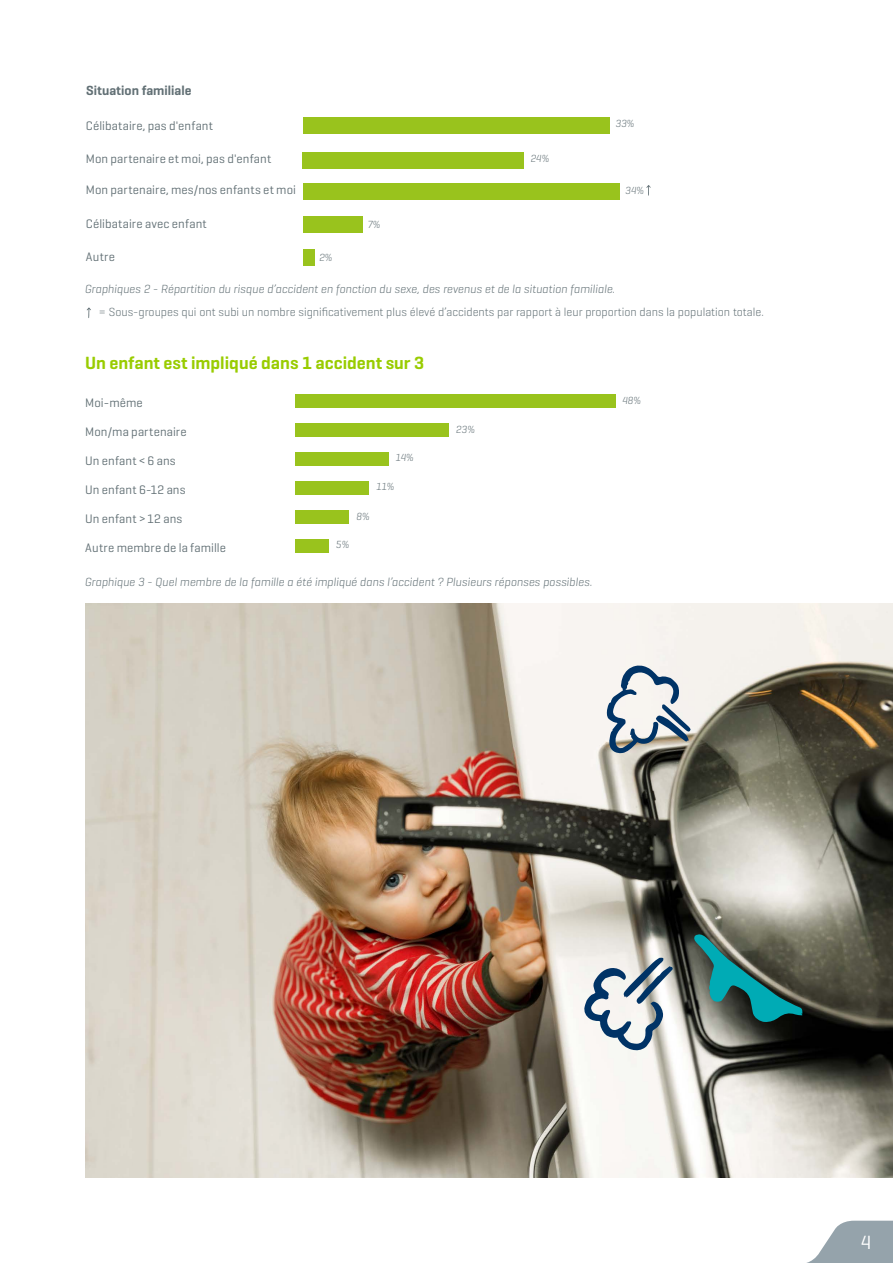
<style>
.page{position:relative;width:893px;height:1263px;background:#fff}
.page>*{position:absolute;margin:0;border:0;box-sizing:border-box;transform-origin:0 0}
.t1{font:19.5px "Geogrotesque";color:#fff}
.t2{font:600 18px "Geogrotesque";color:#9c0}
.t3{font:600 13.5px "AG Geogrotesque";color:#616f74}
.t4{font:12.6px "AG Geogrotesque";letter-spacing:.01em;color:#616f74}
.t5{font:italic 300 12px "AG Geogrotesque";color:#616f74}
.t6{font:300 12px "AG Geogrotesque";color:#616f74}
.t7{font:italic 300 10.5px "AG Geogrotesque";color:#616f74}
</style>
<div class="page">
<svg style="left:806px;top:1221px;width:87px;height:42px"></svg>
<div style="left:295px;top:394px;width:321px;height:14px;background:#99c31d"></div>
<div style="left:295px;top:423px;width:154px;height:14px;background:#99c31d"></div>
<div style="left:295px;top:452px;width:94px;height:14px;background:#99c31d"></div>
<div style="left:295px;top:481px;width:74px;height:14px;background:#99c31d"></div>
<div style="left:295px;top:510px;width:54px;height:14px;background:#99c31d"></div>
<div style="left:295px;top:539px;width:34px;height:14px;background:#99c31d"></div>
<div style="left:303px;top:117px;width:307px;height:17px;background:#99c31d"></div>
<div style="left:303px;top:152px;width:221px;height:17px;background:#99c31d"></div>
<div style="left:303px;top:183px;width:316px;height:17px;background:#99c31d"></div>
<div style="left:303px;top:216px;width:59px;height:16px;background:#99c31d"></div>
<div style="left:303px;top:249px;width:12px;height:16px;background:#99c31d"></div>
<img style="left:85px;top:603px;width:808px;height:575px">
<svg style="left:693px;top:933px;width:109px;height:89px;background:#42716b"></svg>
<svg style="left:583px;top:957px;width:90px;height:94px"></svg>
<svg style="left:607px;top:665px;width:83px;height:89px"></svg>
<svg style="left:646px;top:185px;width:5px;height:11px"></svg>
<svg style="left:87px;top:307px;width:4px;height:11px"></svg>
<p class="t3" style="left:86px;top:82px;width:107px">Situation familiale</p>
<p class="t4" style="left:86px;top:118px;width:129px">Célibataire, pas d'enfant</p>
<p class="t7" style="left:616px;top:117px;width:20px">33%</p>
<p class="t4" style="left:86px;top:151px;width:187px">Mon partenaire et moi, pas d'enfant</p>
<p class="t7" style="left:531px;top:152px;width:20px">24%</p>
<p class="t4" style="left:86px;top:182px;width:212px">Mon partenaire, mes/nos enfants et moi</p>
<p class="t7" style="left:625px;top:184px;width:20px">34%</p>
<p class="t4" style="left:86px;top:216px;width:122px">Célibataire avec enfant</p>
<p class="t7" style="left:368px;top:218px;width:14px">7%</p>
<p class="t4" style="left:86px;top:249px;width:31px">Autre</p>
<p class="t7" style="left:319px;top:251px;width:15px">2%</p>
<p class="t5" style="left:85px;top:282px;width:532px">Graphiques 2 - Répartition du risque d’accident en fonction du sexe, des revenus et de la situation familiale.</p>
<p class="t6" style="left:99px;top:305px;width:666px">= Sous-groupes qui ont subi un nombre significativement plus élevé d’accidents par rapport à leur proportion dans la population totale.</p>
<h2 class="t2" style="left:85px;top:352px;width:341px">Un enfant est impliqué dans 1 accident sur 3</h2>
<p class="t4" style="left:85px;top:395px;width:59px">Moi-même</p>
<p class="t4" style="left:85px;top:424px;width:103px">Mon/ma partenaire</p>
<p class="t7" style="left:456px;top:423px;width:20px">23%</p>
<p class="t4" style="left:85px;top:453px;width:92px">Un enfant &lt; 6 ans</p>
<p class="t7" style="left:396px;top:450px;width:19px">14%</p>
<p class="t4" style="left:85px;top:482px;width:102px">Un enfant 6-12 ans</p>
<p class="t7" style="left:377px;top:480px;width:19px">11%</p>
<p class="t4" style="left:85px;top:511px;width:99px">Un enfant &gt; 12 ans</p>
<p class="t7" style="left:357px;top:510px;width:15px">8%</p>
<p class="t4" style="left:85px;top:539px;width:142px">Autre membre de la famille</p>
<p class="t7" style="left:336px;top:538px;width:14px">5%</p>
<p class="t5" style="left:85px;top:574px;width:509px">Graphique 3 - Quel membre de la famille a été impliqué dans l’accident ? Plusieurs réponses possibles.</p>
<p class="t7" style="left:622px;top:394px;width:20px">48%</p>
<h1 class="t1" style="left:861px;top:1230px;width:12px">4</h1>
</div>
